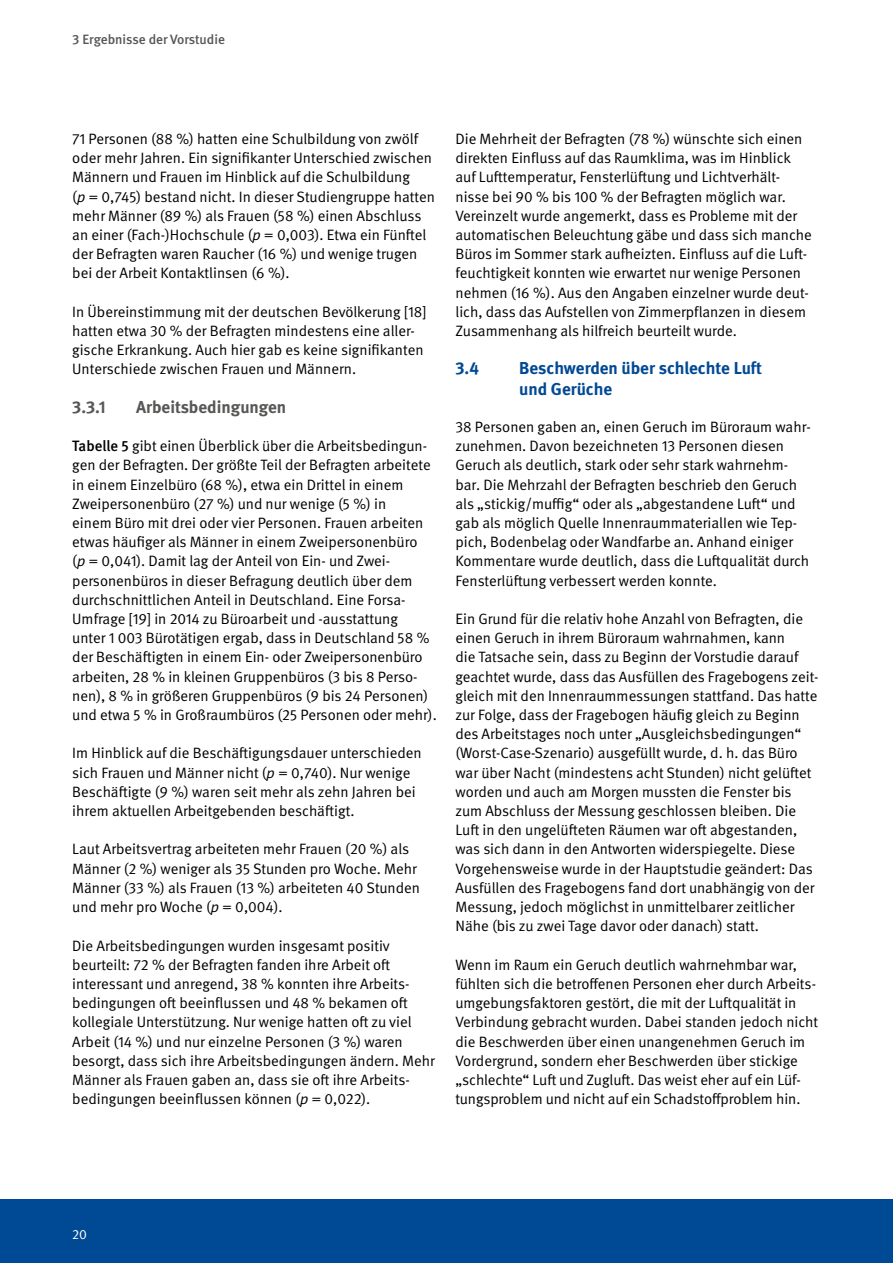
<style>
.page{position:relative;width:893px;height:1263px;background:#fff}
.page>*{position:absolute;margin:0;border:0;box-sizing:border-box;transform-origin:0 0}
.Ueberschriften_H2_1_1{font:700 17.25px/20.2px "DGUV Meta";color:#004994}
.Ueberschriften_H3_1_1_1{font:700 17.25px "DGUV Meta";color:#575756}
.Innenteil_P_Grundtext{font:15px/19.2px "DGUV Meta";color:#000}
.t1{font:500 13.5px "DGUV Meta";color:#575756}
.t2{font:13.5px "DGUV Meta";color:#fff}
.s1{font-style:italic}
.s2{font-weight:500}
</style>
<div class="page">
<div style="left:0;top:1199px;width:893px;height:64px;background:#004994"></div>
<p class="t1" style="left:72px;top:32px;width:154px">3 Ergebnisse der Vorstudie</p>
<p class="Innenteil_P_Grundtext" style="left:72px;top:130px;width:364px">71 Personen (88 %) hatten eine Schulbildung von zwölf oder mehr Jahren. Ein signifikanter Unterschied zwischen Männern und Frauen im Hinblick auf die Schulbildung<br>(<span class="s1">p</span> = 0,745) bestand nicht. In dieser Studiengruppe hatten mehr Männer (89 %) als Frauen (58 %) einen Abschluss an einer (Fach-)Hochschule (<span class="s1">p</span> = 0,003). Etwa ein Fünftel der Befragten waren Raucher (16 %) und wenige trugen bei der Arbeit Kontaktlinsen (6 %).</p>
<p class="Innenteil_P_Grundtext" style="left:72px;top:302px;width:356px">In Übereinstimmung mit der deutschen Bevölkerung [18] hatten etwa 30 % der Befragten mindestens eine aller&shy;gische Erkrankung. Auch hier gab es keine signifikanten Unterschiede zwischen Frauen und Männern.</p>
<h3 class="Ueberschriften_H3_1_1_1" style="left:72px;top:397px;width:35px">3.3.1</h3>
<h3 class="Ueberschriften_H3_1_1_1" style="left:136px;top:397px;width:152px">Arbeitsbedingungen</h3>
<p class="Innenteil_P_Grundtext" style="left:72px;top:437px;width:366px"><span class="s2">Tabelle 5</span> gibt einen Überblick über die Arbeitsbedingun&shy;gen der Befragten. Der größte Teil der Befragten arbeitete in einem Einzelbüro (68 %), etwa ein Drittel in einem Zweipersonenbüro (27 %) und nur wenige (5 %) in<br>einem Büro mit drei oder vier Personen. Frauen arbeiten etwas häufiger als Männer in einem Zweipersonenbüro<br>(<span class="s1">p</span> = 0,041). Damit lag der Anteil von Ein- und Zwei&shy;personenbüros in dieser Befragung deutlich über dem durchschnittlichen Anteil in Deutschland. Eine Forsa-Umfrage [19] in 2014 zu Büroarbeit und -ausstattung<br>unter 1 003 Bürotätigen ergab, dass in Deutschland 58 % der Beschäftigten in einem Ein- oder Zweipersonenbüro arbeiten, 28 % in kleinen Gruppenbüros (3 bis 8 Perso&shy;nen), 8 % in größeren Gruppenbüros (9 bis 24 Personen) und etwa 5 % in Großraumbüros (25 Personen oder mehr).</p>
<p class="Innenteil_P_Grundtext" style="left:72px;top:744px;width:351px">Im Hinblick auf die Beschäftigungsdauer unterschieden sich Frauen und Männer nicht (<span class="s1">p</span> = 0,740). Nur wenige Beschäftigte (9 %) waren seit mehr als zehn Jahren bei ihrem aktuellen Arbeitgebenden beschäftigt.</p>
<p class="Innenteil_P_Grundtext" style="left:72px;top:840px;width:349px">Laut Arbeitsvertrag arbeiteten mehr Frauen (20 %) als Männer (2 %) weniger als 35 Stunden pro Woche. Mehr Männer (33 %) als Frauen (13 %) arbeiteten 40 Stunden und mehr pro Woche (<span class="s1">p</span> = 0,004).</p>
<p class="Innenteil_P_Grundtext" style="left:72px;top:936px;width:364px">Die Arbeitsbedingungen wurden insgesamt positiv beurteilt: 72 % der Befragten fanden ihre Arbeit oft interessant und anregend, 38 % konnten ihre Arbeits&shy;bedingungen oft beeinflussen und 48 % bekamen oft kollegiale Unterstützung. Nur wenige hatten oft zu viel Arbeit (14 %) und nur einzelne Personen (3 %) waren besorgt, dass sich ihre Arbeitsbedingungen ändern. Mehr Männer als Frauen gaben an, dass sie oft ihre Arbeits&shy;bedingungen beeinflussen können (<span class="s1">p</span> = 0,022).</p>
<p class="Innenteil_P_Grundtext" style="left:455px;top:130px;width:358px">Die Mehrheit der Befragten (78 %) wünschte sich einen direkten Einfluss auf das Raumklima, was im Hinblick auf Lufttemperatur, Fensterlüftung und Lichtverhält&shy;nisse bei 90 % bis 100 % der Befragten möglich war.<br>Vereinzelt wurde angemerkt, dass es Probleme mit der automatischen Beleuchtung gäbe und dass sich manche Büros im Sommer stark aufheizten. Einfluss auf die Luft&shy;feuchtigkeit konnten wie erwartet nur wenige Personen nehmen (16 %). Aus den Angaben einzelner wurde deut&shy;lich, dass das Aufstellen von Zimmerpflanzen in diesem Zusammenhang als hilfreich beurteilt wurde.</p>
<h2 class="Ueberschriften_H2_1_1" style="left:455px;top:359px;width:25px">3.4</h2>
<h2 class="Ueberschriften_H2_1_1" style="left:519px;top:359px;width:244px">Beschwerden über schlechte Luft und Gerüche</h2>
<p class="Innenteil_P_Grundtext" style="left:455px;top:418px;width:357px">38 Personen gaben an, einen Geruch im Büroraum wahr&shy;zunehmen. Davon bezeichneten 13 Personen diesen Geruch als deutlich, stark oder sehr stark wahrnehm&shy;bar. Die Mehrzahl der Befragten beschrieb den Geruch als „stickig/muffig“ oder als „abgestandene Luft“ und gab als möglich Quelle InnenraummaterialIen wie Tep&shy;pich, Bodenbelag oder Wandfarbe an. Anhand einiger Kommentare wurde deutlich, dass die Luftqualität durch Fensterlüftung verbessert werden konnte.</p>
<p class="Innenteil_P_Grundtext" style="left:455px;top:610px;width:365px">Ein Grund für die relativ hohe Anzahl von Befragten, die einen Geruch in ihrem Büroraum wahrnahmen, kann<br>die Tatsache sein, dass zu Beginn der Vorstudie darauf geachtet wurde, dass das Ausfüllen des Fragebogens zeit&shy;gleich mit den Innenraummessungen stattfand. Das hatte zur Folge, dass der Fragebogen häufig gleich zu Beginn des Arbeitstages noch unter „Ausgleichsbedingungen“ (Worst-Case-Szenario) ausgefüllt wurde, d. h. das Büro war über Nacht (mindestens acht Stunden) nicht gelüftet worden und auch am Morgen mussten die Fenster bis zum Abschluss der Messung geschlossen bleiben. Die Luft in den ungelüfteten Räumen war oft abgestanden, was sich dann in den Antworten widerspiegelte. Diese Vorgehensweise wurde in der Hauptstudie geändert: Das Ausfüllen des Fragebogens fand dort unabhängig von der Messung, jedoch möglichst in unmittelbarer zeitlicher Nähe (bis zu zwei Tage davor oder danach) statt.</p>
<p class="Innenteil_P_Grundtext" style="left:455px;top:955px;width:364px">Wenn im Raum ein Geruch deutlich wahrnehmbar war, fühlten sich die betroffenen Personen eher durch Arbeits&shy;umgebungsfaktoren gestört, die mit der Luftqualität in Verbindung gebracht wurden. Dabei standen jedoch nicht die Beschwerden über einen unangenehmen Geruch im Vordergrund, sondern eher Beschwerden über stickige „schlechte“ Luft und Zugluft. Das weist eher auf ein Lüf&shy;tungsproblem und nicht auf ein Schadstoffproblem hin.</p>
<p class="t2" style="left:72px;top:1226px;width:16px">20</p>
</div>
